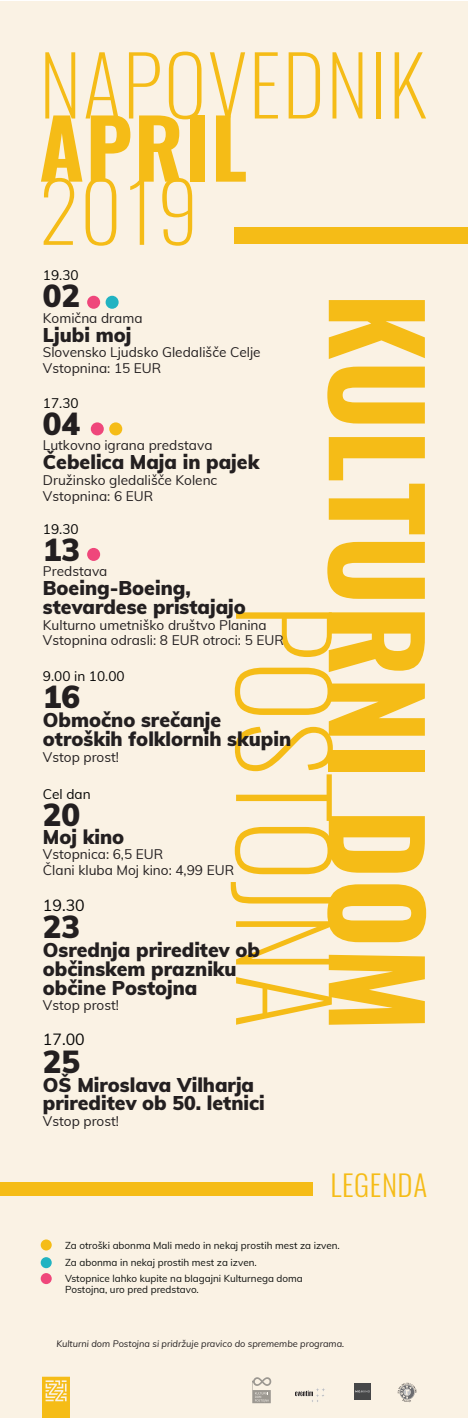
<style>
.page{position:relative;width:468px;height:1418px;background:#fff}
.page>*{position:absolute;margin:0;border:0;box-sizing:border-box;transform-origin:0 0}
.t1{font:200 81.7px "Oswald";letter-spacing:.02em;color:#f5bc17}
.t2{font:700 81.7px "Oswald";letter-spacing:.02em;color:#f5bc17}
.t3{font:900 31.15px "Muli";color:#231f20}
.t4{font:300 29px "Oswald";letter-spacing:.02em;color:#f5bc17}
.t5{font:900 19.45px/18.9px "Muli";color:#231f20}
.t6{font:15.9px "Muli";color:#050504}
.t7{font:13.65px/15.6px "Muli";color:#231f20}
.t8{font:13.6px "Muli";color:#050504}
.t9{font:9.9px/16.6px "Muli";color:#0e100e}
.t10{font:italic 9.2px "Muli";color:#231f20}
</style>
<div class="page">
<div style="left:0;top:1px;width:468px;height:1416px;background:#faf2e4"></div>
<svg style="left:329px;top:300px;width:96px;height:59px"></svg>
<svg style="left:327px;top:366px;width:98px;height:57px"></svg>
<svg style="left:329px;top:437px;width:96px;height:97px"></svg>
<svg style="left:327px;top:542px;width:98px;height:57px"></svg>
<svg style="left:235px;top:612px;width:190px;height:262px"></svg>
<svg style="left:231px;top:882px;width:195px;height:142px"></svg>
<div style="left:41px;top:1239px;width:11px;height:11px;background:#f5bc17;border-radius:50%"></div>
<div style="left:41px;top:1257px;width:11px;height:11px;background:#21b3c2;border-radius:50%"></div>
<div style="left:41px;top:1272px;width:11px;height:11px;background:#ef477b;border-radius:50%"></div>
<div style="left:234px;top:227px;width:234px;height:17px;background:#f5bc17"></div>
<div style="left:0;top:1182px;width:312px;height:13px;background:#f5bc17"></div>
<div style="left:109px;top:422px;width:13px;height:13px;background:#f5bc17;border-radius:50%"></div>
<div style="left:91px;top:422px;width:13px;height:13px;background:#ef477b;border-radius:50%"></div>
<div style="left:106px;top:296px;width:13px;height:13px;background:#21b3c2;border-radius:50%"></div>
<div style="left:87px;top:296px;width:13px;height:13px;background:#ef477b;border-radius:50%"></div>
<div style="left:87px;top:548px;width:13px;height:13px;background:#ef477b;border-radius:50%"></div>
<svg style="left:252px;top:1377px;width:19px;height:26px"></svg>
<img style="left:354px;top:1383px;width:16px;height:16px">
<svg style="left:398px;top:1382px;width:18px;height:20px"></svg>
<img style="left:295px;top:1388px;width:30px;height:14px">
<svg style="left:42px;top:1376px;width:28px;height:41px"></svg>
<h1 class="t1" style="left:39px;top:13px;width:388px">NAPOVEDNIK</h1>
<h1 class="t2" style="left:39px;top:106px;width:209px">APRIL</h1>
<h1 class="t1" style="left:39px;top:139px;width:160px">2019</h1>
<p class="t8" style="left:43px;top:265px;width:37px">19.30</p>
<h2 class="t3" style="left:43px;top:273px;width:39px">02</h2>
<p class="t7" style="left:43px;top:309px;width:101px">Komična drama</p>
<h3 class="t5" style="left:43px;top:324px;width:90px">Ljubi moj</h3>
<p class="t7" style="left:43px;top:344px;width:219px">Slovensko Ljudsko Gledališče Celje<br>Vstopnina: 15 EUR</p>
<p class="t8" style="left:43px;top:393px;width:37px">17.30</p>
<h2 class="t3" style="left:43px;top:401px;width:39px">04</h2>
<p class="t7" style="left:43px;top:437px;width:171px">Lutkovno igrana predstava</p>
<h3 class="t5" style="left:43px;top:452px;width:218px">Čebelica Maja in pajek</h3>
<p class="t7" style="left:43px;top:471px;width:176px">Družinsko gledališče Kolenc<br>Vstopnina: 6 EUR</p>
<p class="t8" style="left:43px;top:518px;width:37px">19.30</p>
<h2 class="t3" style="left:43px;top:526px;width:39px">13</h2>
<p class="t7" style="left:43px;top:563px;width:66px">Predstava</p>
<h3 class="t5" style="left:43px;top:578px;width:204px">Boeing-Boeing, stevardese pristajajo</h3>
<p class="t7" style="left:43px;top:616px;width:242px">Kulturno umetniško društvo Planina<br>Vstopnina odrasli: 8 EUR otroci: 5 EUR</p>
<p class="t8" style="left:43px;top:666px;width:83px">9.00 in 10.00</p>
<h2 class="t3" style="left:43px;top:674px;width:39px">16</h2>
<h3 class="t5" style="left:43px;top:709px;width:250px">Območno srečanje otroških folklornih skupin</h3>
<p class="t7" style="left:43px;top:748px;width:78px">Vstop prost!</p>
<p class="t8" style="left:43px;top:784px;width:49px">Cel dan</p>
<h2 class="t3" style="left:43px;top:791px;width:39px">20</h2>
<h3 class="t5" style="left:43px;top:826px;width:83px">Moj kino</h3>
<p class="t7" style="left:43px;top:845px;width:193px">Vstopnica: 6,5 EUR<br>Člani kluba Moj kino: 4,99 EUR</p>
<p class="t6" style="left:43px;top:893px;width:43px">19.30</p>
<h2 class="t3" style="left:43px;top:904px;width:39px">23</h2>
<h3 class="t5" style="left:43px;top:939px;width:218px">Osrednja prireditev ob občinskem prazniku občine Postojna</h3>
<p class="t7" style="left:43px;top:997px;width:78px">Vstop prost!</p>
<p class="t6" style="left:43px;top:1028px;width:43px">17.00</p>
<h2 class="t3" style="left:43px;top:1038px;width:39px">25</h2>
<h3 class="t5" style="left:43px;top:1074px;width:223px">OŠ Miroslava Vilharja prireditev ob 50. letnici</h3>
<p class="t7" style="left:43px;top:1112px;width:78px">Vstop prost!</p>
<h3 class="t4" style="left:330px;top:1159px;width:98px">LEGENDA</h3>
<p class="t9" style="left:65px;top:1236px;width:276px">Za otroški abonma Mali medo in nekaj prostih mest za izven.<br>Za abonma in nekaj prostih mest za izven.<br>Vstopnice lahko kupite na blagajni Kulturnega doma</p>
<p class="t9" style="left:65px;top:1280px;width:135px">Postojna, uro pred predstavo.</p>
<p class="t10" style="left:56px;top:1336px;width:289px">Kulturni dom Postojna si pridržuje pravico do spremembe programa.</p>
</div>
